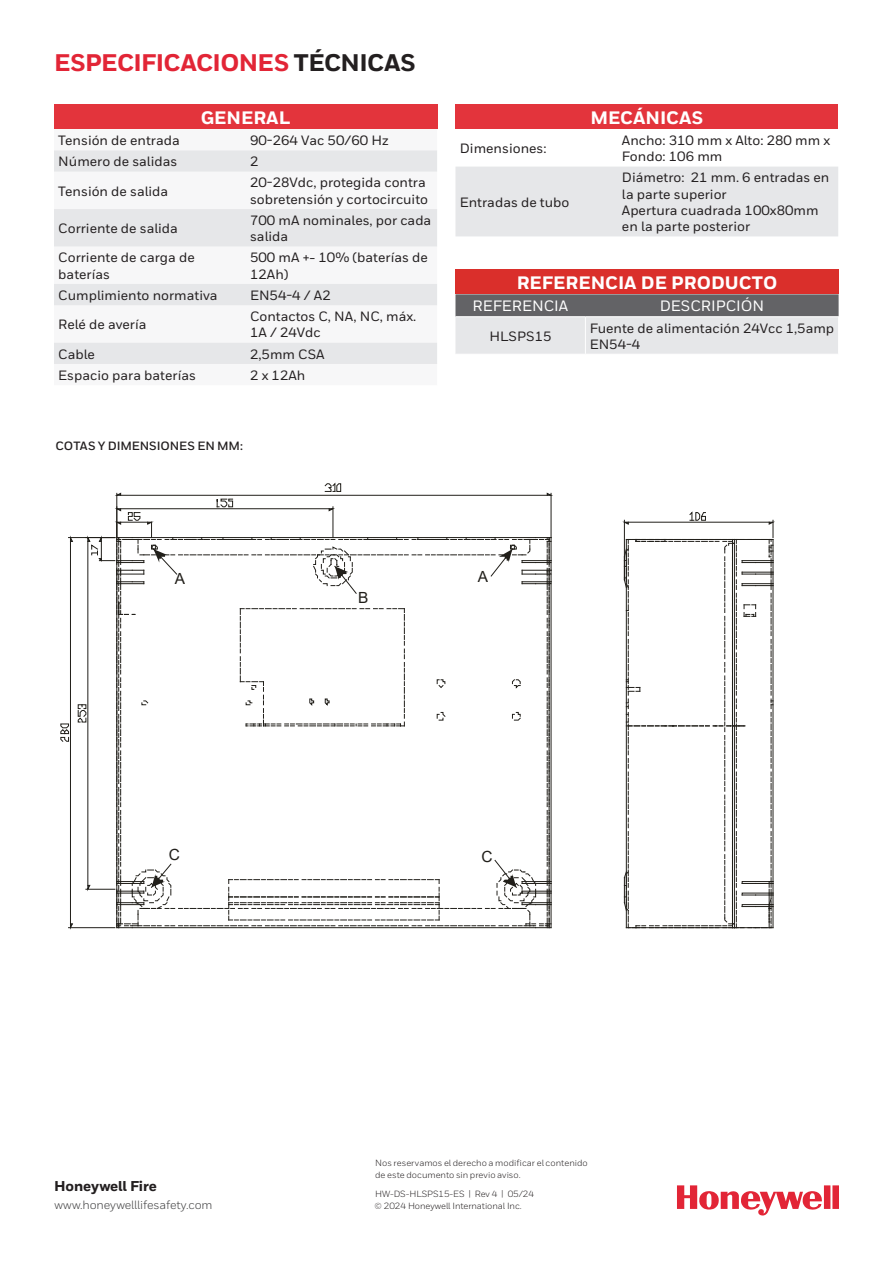
<style>
.page{position:relative;width:893px;height:1263px;background:#fff}
.page>*{position:absolute;margin:0;border:0;box-sizing:border-box;transform-origin:0 0}
._07_Inside__Intro_Heading_All_Caps{font:800 24px "Honeywell Sans";letter-spacing:-.025em;color:#e22536}
._17_Inside__Table_Heading_All_Caps{font:800 18px "Honeywell Sans";color:#fff}
.t1{font:15.3px "Arial";color:#211f1a}
._18_Inside__Table_Subheading{font:500 15px "Honeywell Sans";color:#fff}
.Cover__Address_Block_Heading{font:800 14.25px "Honeywell Sans";letter-spacing:-.01em;color:#231f20}
._19_Inside__Table_Text{font:500 13.5px/16.2px "Honeywell Sans";color:#231f20}
.Cover__Address_Block{font:12px "Honeywell Sans";letter-spacing:-.01em;color:#3e3e3f}
.t2{font:700 12px "Honeywell Sans";letter-spacing:-.01em;color:#231f20}
._10_Inside__Body_Text{font:9px/12px "Honeywell Sans";color:#231f20}
.Cover__Copyright{font:9px "Honeywell Sans";letter-spacing:-.01em;color:#231f20}
.s1{color:#231f20}
</style>
<div class="page">
<div style="left:54px;top:104px;width:383px;height:25px;background:#e3343c"></div>
<svg style="left:54px;top:150px;width:383px;height:214px"></svg>
<div style="left:455px;top:104px;width:383px;height:25px;background:#e3343c"></div>
<div style="left:455px;top:167px;width:383px;height:69px;background:#e6e7e9"></div>
<svg style="left:677px;top:1185px;width:162px;height:31px"></svg>
<div style="left:455px;top:270px;width:384px;height:24px;background:#da2f2b"></div>
<svg style="left:455px;top:294px;width:384px;height:60px;background:#b6b6b9"></svg>
<hr style="left:585px;top:316px;width:254px;height:1px;background:#fff">
<hr style="left:838px;top:317px;width:1px;height:37px;background:#fff">
<hr style="left:455px;top:316px;width:130px;height:1px;background:#fff">
<hr style="left:585px;top:317px;width:1px;height:37px;background:#fff">
<svg style="left:622px;top:511px;width:153px;height:417px"></svg>
<svg style="left:60px;top:482px;width:493px;height:448px"></svg>
<p class="_07_Inside__Intro_Heading_All_Caps" style="left:54px;top:48px;width:363px">ESPECIFICACIONES <span class="s1">TÉCNICAS</span></p>
<p class="_17_Inside__Table_Heading_All_Caps" style="left:201px;top:106px;width:91px">GENERAL</p>
<p class="_19_Inside__Table_Text" style="left:58px;top:132px;width:123px">Tensión de entrada</p>
<p class="_19_Inside__Table_Text" style="left:250px;top:132px;width:140px">90-264 Vac 50/60 Hz</p>
<p class="_19_Inside__Table_Text" style="left:58px;top:154px;width:121px">Número de salidas</p>
<p class="_19_Inside__Table_Text" style="left:250px;top:154px;width:10px">2</p>
<p class="_19_Inside__Table_Text" style="left:58px;top:183px;width:111px">Tensión de salida</p>
<p class="_19_Inside__Table_Text" style="left:250px;top:175px;width:180px">20-28Vdc, protegida contra sobretensión y cortocircuito</p>
<p class="_19_Inside__Table_Text" style="left:58px;top:220px;width:121px">Corriente de salida</p>
<p class="_19_Inside__Table_Text" style="left:250px;top:212px;width:183px">700 mA nominales, por cada salida</p>
<p class="_19_Inside__Table_Text" style="left:58px;top:250px;width:138px">Corriente de carga de baterías</p>
<p class="_19_Inside__Table_Text" style="left:250px;top:250px;width:179px">500 mA +- 10% (baterías de<br>12Ah)</p>
<p class="_19_Inside__Table_Text" style="left:58px;top:287px;width:161px">Cumplimiento normativa</p>
<p class="_19_Inside__Table_Text" style="left:250px;top:287px;width:82px">EN54-4 / A2</p>
<p class="_19_Inside__Table_Text" style="left:58px;top:317px;width:90px">Relé de avería</p>
<p class="_19_Inside__Table_Text" style="left:250px;top:309px;width:168px">Contactos C, NA, NC, máx.<br>1A / 24Vdc</p>
<p class="_19_Inside__Table_Text" style="left:58px;top:346px;width:38px">Cable</p>
<p class="_19_Inside__Table_Text" style="left:250px;top:346px;width:76px">2,5mm CSA</p>
<p class="_19_Inside__Table_Text" style="left:58px;top:367px;width:139px">Espacio para baterías</p>
<p class="_19_Inside__Table_Text" style="left:250px;top:367px;width:57px">2 x 12Ah</p>
<p class="t2" style="left:56px;top:438px;width:189px">COTAS Y DIMENSIONES EN MM:</p>
<p class="_17_Inside__Table_Heading_All_Caps" style="left:590px;top:106px;width:114px">MECÁNICAS</p>
<p class="_19_Inside__Table_Text" style="left:460px;top:141px;width:88px">Dimensiones:</p>
<p class="_19_Inside__Table_Text" style="left:622px;top:132px;width:210px">Ancho: 310 mm x Alto: 280 mm x<br>Fondo: 106 mm</p>
<p class="_19_Inside__Table_Text" style="left:460px;top:194px;width:111px">Entradas de tubo</p>
<p class="_19_Inside__Table_Text" style="left:622px;top:170px;width:209px">Diámetro: 21 mm. 6 entradas en la parte superior</p>
<p class="_19_Inside__Table_Text" style="left:622px;top:202px;width:198px">Apertura cuadrada 100x80mm en la parte posterior</p>
<p class="_17_Inside__Table_Heading_All_Caps" style="left:517px;top:272px;width:262px">REFERENCIA DE PRODUCTO</p>
<p class="_18_Inside__Table_Subheading" style="left:473px;top:297px;width:97px">REFERENCIA</p>
<p class="_18_Inside__Table_Subheading" style="left:660px;top:297px;width:106px">DESCRIPCIÓN</p>
<p class="_19_Inside__Table_Text" style="left:489px;top:328px;width:64px">HLSPS15</p>
<p class="_19_Inside__Table_Text" style="left:590px;top:320px;width:246px">Fuente de alimentación 24Vcc 1,5amp<br>EN54-4</p>
<p class="t1" style="left:175px;top:568px;width:12px">A</p>
<p class="t1" style="left:478px;top:566px;width:12px">A</p>
<p class="t1" style="left:358px;top:587px;width:12px">B</p>
<p class="t1" style="left:169px;top:844px;width:13px">C</p>
<p class="t1" style="left:482px;top:846px;width:13px">C</p>
<p class="Cover__Address_Block_Heading" style="left:54px;top:1177px;width:104px">Honeywell Fire</p>
<p class="Cover__Address_Block" style="left:54px;top:1198px;width:160px">www.honeywelllifesafety.com</p>
<p class="_10_Inside__Body_Text" style="left:375px;top:1157px;width:214px">Nos reservamos el derecho a modificar el contenido de este documento sin previo aviso.</p>
<p class="Cover__Copyright" style="left:375px;top:1188px;width:161px">HW-DS-HLSPS15-ES | Rev 4 | 05/24</p>
<p class="Cover__Copyright" style="left:375px;top:1200px;width:149px">© 2024 Honeywell International Inc.</p>
</div>
